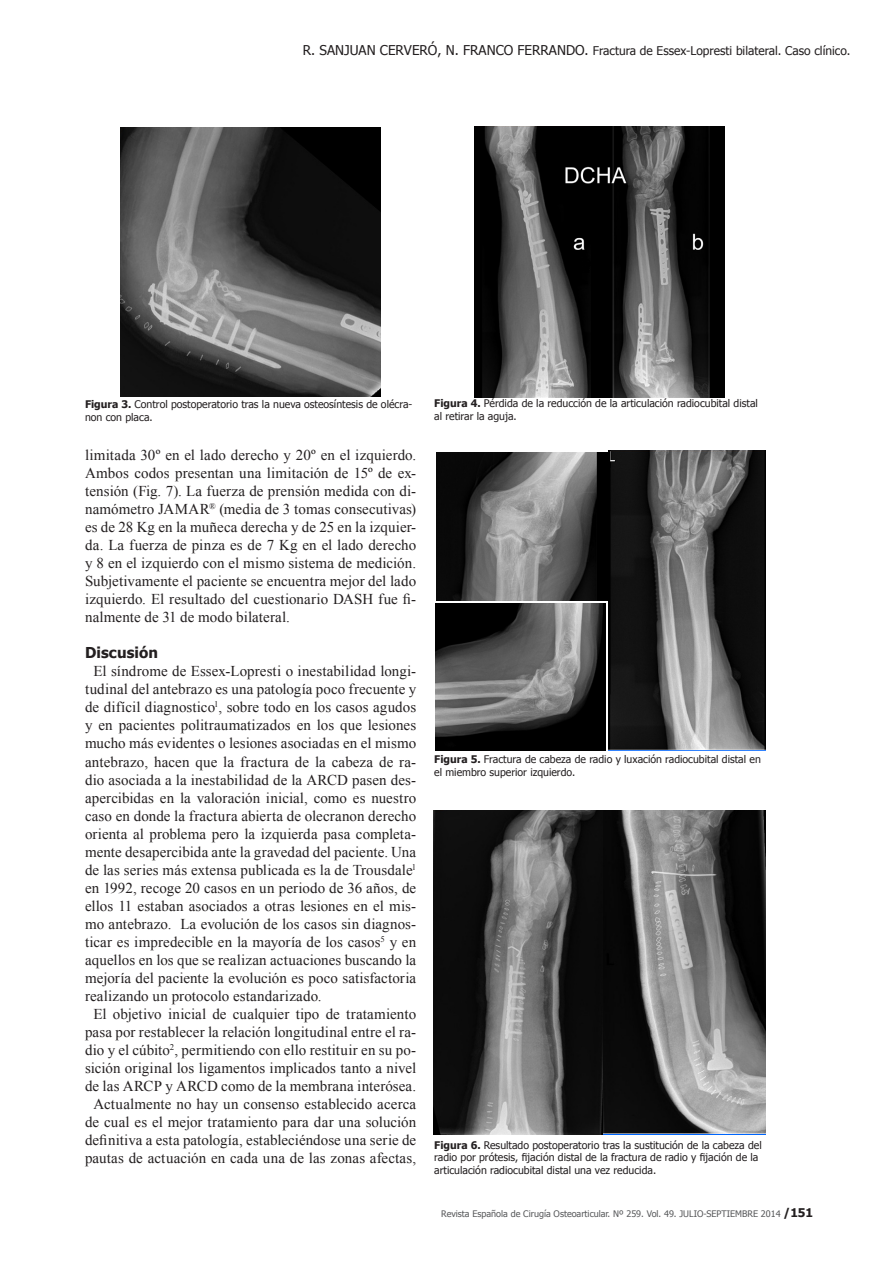
<style>
.page{position:relative;width:893px;height:1263px;background:#fff}
.page>*{position:absolute;margin:0;border:0;box-sizing:border-box;transform-origin:0 0}
.t1{font:15px/18px "Times New Roman";letter-spacing:.005em;color:#231f20;text-align:justify}
.t2{font:700 15px "Tahoma";letter-spacing:.005em;color:#231f20}
.t3{font:12px "Tahoma";color:#231f20}
.t4{font:10.5px/12.6px "Tahoma";color:#231f20}
.t5{font:9px "Tahoma";color:#57585a}
.s1{font-size:13.5px}
.s2{font-weight:700}
.s3{font-weight:700;font-size:12px;color:#231f20}
</style>
<div class="page">
<img style="left:475px;top:126px;width:249px;height:271px">
<img style="left:436px;top:453px;width:172px;height:148px">
<img style="left:602px;top:810px;width:163px;height:324px">
<img style="left:608px;top:450px;width:157px;height:301px">
<img style="left:120px;top:128px;width:260px;height:268px">
<img style="left:436px;top:604px;width:170px;height:146px">
<img style="left:434px;top:810px;width:168px;height:324px">
<p class="t3" style="left:303px;top:42px;width:549px"><span class="s1">R. SANJUAN CERVERÓ, N. FRANCO FERRANDO.</span> Fractura de Essex-Lopresti bilateral. Caso clínico.</p>
<p class="t4" style="left:85px;top:398px;width:329px"><span class="s2">Figura 3.</span> Control postoperatorio tras la nueva osteosíntesis de olécra&shy;non con placa.</p>
<p class="t1" style="left:85px;top:446px;width:333px">limitada 30º en el lado derecho y 20º en el izquierdo.<br>Ambos codos presentan una limitación de 15º de ex&shy;tensión (Fig. 7). La fuerza de prensión medida con di&shy;namómetro JAMAR<sup>®</sup> (media de 3 tomas consecutivas) es de 28 Kg en la muñeca derecha y de 25 en la izquier&shy;da. La fuerza de pinza es de 7 Kg en el lado derecho y 8 en el izquierdo con el mismo sistema de medición.<br>Subjetivamente el paciente se encuentra mejor del lado izquierdo. El resultado del cuestionario DASH fue fi&shy;nalmente de 31 de modo bilateral.</p>
<p class="t2" style="left:85px;top:642px;width:74px">Discusión</p>
<p class="t1" style="left:85px;top:662px;width:333px;text-indent:9px">El síndrome de Essex-Lopresti o inestabilidad longi&shy;tudinal del antebrazo es una patología poco frecuente y de difícil diagnostico<sup>1</sup>, sobre todo en los casos agudos y en pacientes politraumatizados en los que lesiones mucho más evidentes o lesiones asociadas en el mismo antebrazo, hacen que la fractura de la cabeza de ra&shy;dio asociada a la inestabilidad de la ARCD pasen des&shy;apercibidas en la valoración inicial, como es nuestro caso en donde la fractura abierta de olecranon derecho orienta al problema pero la izquierda pasa completa&shy;mente desapercibida ante la gravedad del paciente. Una de las series más extensa publicada es la de Trousdale<sup>1 </sup>en 1992, recoge 20 casos en un periodo de 36 años, de ellos 11 estaban asociados a otras lesiones en el mis&shy;mo antebrazo. La evolución de los casos sin diagnos&shy;ticar es impredecible en la mayoría de los casos<sup>5</sup> y en aquellos en los que se realizan actuaciones buscando la mejoría del paciente la evolución es poco satisfactoria realizando un protocolo estandarizado.</p>
<p class="t1" style="left:85px;top:1004px;width:333px;text-align:center">El objetivo inicial de cualquier tipo de tratamiento pasa por restablecer la relación longitudinal entre el ra&shy;dio y el cúbito<sup>2</sup>, permitiendo con ello restituir en su po&shy;sición original los ligamentos implicados tanto a nivel de las ARCP y ARCD como de la membrana interósea.</p>
<p class="t1" style="left:85px;top:1094px;width:333px;text-align:center">Actualmente no hay un consenso establecido acerca de cual es el mejor tratamiento para dar una solución definitiva a esta patología, estableciéndose una serie de pautas de actuación en cada una de las zonas afectas,</p>
<p class="t4" style="left:434px;top:397px;width:325px"><span class="s2">Figura 4.</span> Pérdida de la reducción de la articulación radiocubital distal al retirar la aguja.</p>
<p class="t4" style="left:434px;top:753px;width:328px"><span class="s2">Figura 5.</span> Fractura de cabeza de radio y luxación radiocubital distal en el miembro superior izquierdo.</p>
<p class="t4" style="left:434px;top:1138px;width:329px"><span class="s2">Figura 6.</span> Resultado postoperatorio tras la sustitución de la cabeza del radio por prótesis, fijación distal de la fractura de radio y fijación de la articulación radiocubital distal una vez reducida.</p>
<p class="t5" style="left:441px;top:1207px;width:373px">Revista Española de Cirugía Osteoarticular. Nº 259. Vol. 49. JULIO-SEPTIEMBRE 2014 <span class="s3">/151</span></p>
</div>
